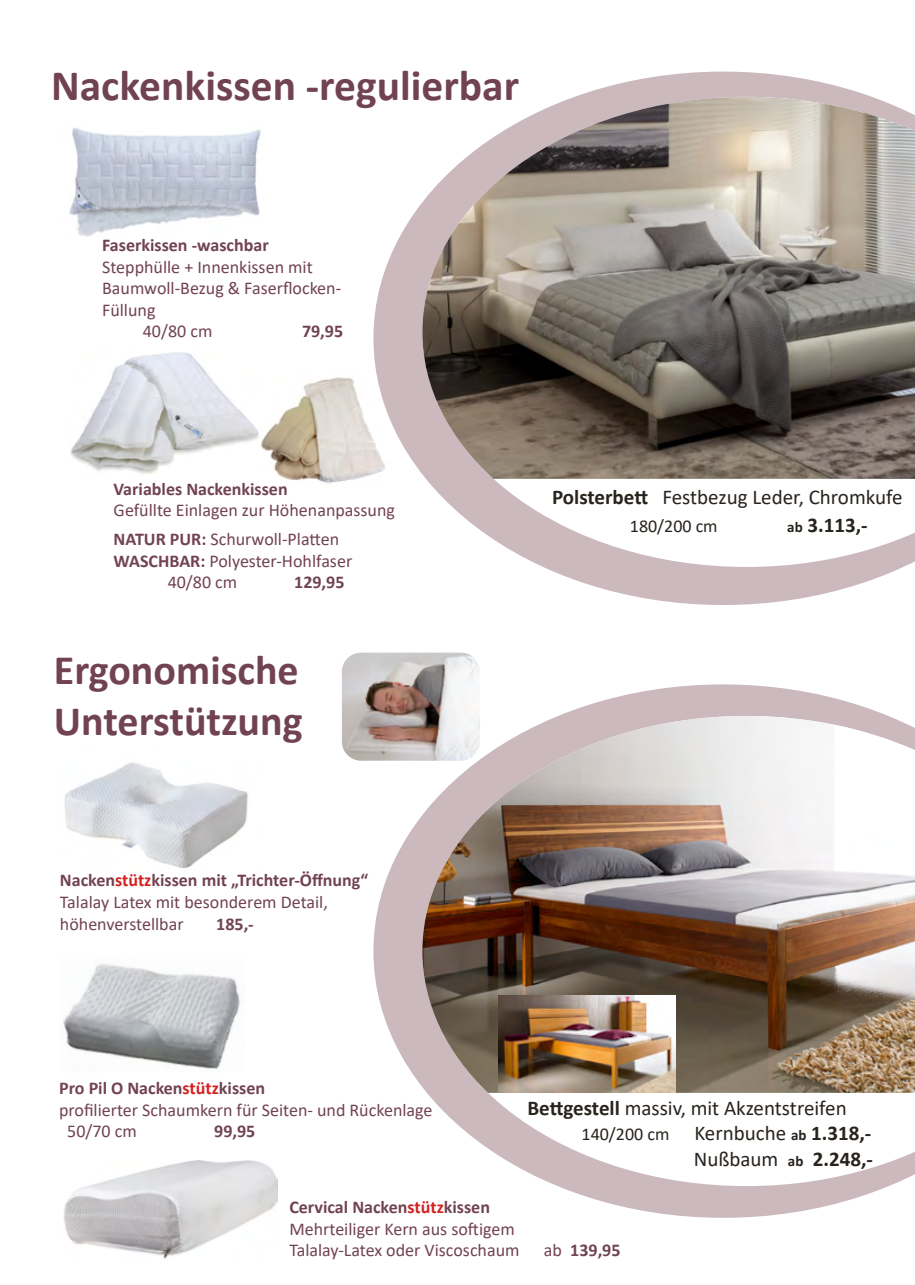
<style>
.page{position:relative;width:915px;height:1285px;background:#fff}
.page>*{position:absolute;margin:0;border:0;box-sizing:border-box;transform-origin:0 0}
.t1{font:700 43.5px "Calibri";color:#714350}
.t2{font:700 42px/50.4px "Calibri";color:#714350}
.t3{font:21px "Calibri";color:#28231d}
.t4{font:700 21px "Calibri";color:#28231d}
.t5{font:18px/21.6px "Calibri";color:#714350}
.t6{font:700 18px "Calibri";color:#714350}
.t7{font:18px "Calibri";color:#28231d}
.s1{font-weight:700}
.s2{font-weight:700;color:#d22221}
.s3{font-size:15px}
.s4{color:#d22221}
.s5{font-size:21px}
.s6{font-weight:700;font-size:15px}
.s7{font-weight:700;font-size:21px}
.s8{font-weight:400}
</style>
<div class="page">
<img style="left:64px;top:762px;width:184px;height:106px">
<img style="left:69px;top:127px;width:192px;height:110px">
<img style="left:63px;top:1160px;width:214px;height:99px">
<img style="left:63px;top:964px;width:177px;height:105px">
<img style="left:70px;top:352px;width:189px;height:122px">
<img style="left:261px;top:377px;width:112px;height:107px">
<svg style="left:373px;top:684px;width:518px;height:533px"></svg>
<svg style="left:422px;top:1092px;width:492px;height:93px"></svg>
<img style="left:422px;top:715px;width:492px;height:377px">
<svg style="left:373px;top:72px;width:530px;height:533px"></svg>
<svg style="left:422px;top:478px;width:492px;height:89px"></svg>
<img style="left:422px;top:97px;width:492px;height:381px">
<img style="left:342px;top:652px;width:138px;height:108px">
<img style="left:499px;top:995px;width:176px;height:97px">
<h1 class="t1" style="left:51px;top:55px;width:469px">Nackenkissen -regulierbar</h1>
<p class="t6" style="left:102px;top:232px;width:168px">Faserkissen -waschbar</p>
<p class="t5" style="left:102px;top:255px;width:212px">Stepphülle + Innenkissen mit</p>
<p class="t5" style="left:102px;top:277px;width:240px">Baumwoll-Bezug &amp; Faserflocken-</p>
<p class="t5" style="left:102px;top:298px;width:55px">Füllung</p>
<p class="t5" style="left:143px;top:320px;width:71px">40/80 cm</p>
<p class="t6" style="left:302px;top:318px;width:43px">79,95</p>
<p class="t6" style="left:114px;top:476px;width:175px">Variables Nackenkissen</p>
<p class="t5" style="left:114px;top:495px;width:283px;line-height:28.5px">Gefüllte Einlagen zur Höhenanpassung<br><span class="s1">NATUR PUR:</span> Schurwoll-Platten</p>
<p class="t5" style="left:168px;top:549px;width:186px;text-indent:-54px"><span class="s1">WASCHBAR:</span> Polyester-Hohlfaser<br>40/80 cm</p>
<p class="t6" style="left:294px;top:569px;width:52px">129,95</p>
<h2 class="t2" style="left:54px;top:644px;width:250px">Ergonomische<br>Unterstützung</h2>
<p class="t5" style="left:60px;top:868px;width:310px"><span class="s1">Nacken</span><span class="s2">stütz</span><span class="s1">kissen mit „Trichter-Öffnung“<br></span>Talalay Latex mit besonderem Detail, höhenverstellbar</p>
<p class="t6" style="left:216px;top:910px;width:39px">185,-</p>
<p class="t3" style="left:552px;top:482px;width:352px"><span class="s1">Polsterbett</span> Festbezug Leder, Chromkufe</p>
<p class="t7" style="left:629px;top:513px;width:89px">180/200 cm</p>
<p class="t4" style="left:787px;top:510px;width:82px"><span class="s3">ab</span> 3.113,-</p>
<p class="t6" style="left:59px;top:1075px;width:207px">Pro Pil O Nacken<span class="s4">stütz</span>kissen</p>
<p class="t5" style="left:59px;top:1098px;width:375px">profilierter Schaumkern für Seiten- und Rückenlage</p>
<p class="t5" style="left:67px;top:1119px;width:71px">50/70 cm</p>
<p class="t6" style="left:214px;top:1118px;width:43px">99,95</p>
<p class="t3" style="left:527px;top:1093px;width:320px"><span class="s1">Bettgestell</span> massiv, mit Akzentstreifen</p>
<p class="t7" style="left:581px;top:1121px;width:291px">140/200 cm <span class="s5">Kernbuche</span> <span class="s6">ab</span> <span class="s7">1.318,-</span></p>
<p class="t3" style="left:693px;top:1143px;width:181px">Nußbaum <span class="s6">ab</span> <span class="s1">2.248,-</span></p>
<p class="t5" style="left:289px;top:1195px;width:231px"><span class="s1">Cervical Nacken</span><span class="s2">stütz</span><span class="s1">kissen<br></span>Mehrteiliger Kern aus softigem<br>Talalay-Latex oder Viscoschaum</p>
<p class="t6" style="left:544px;top:1237px;width:78px"><span class="s8">ab</span> 139,95</p>
</div>
